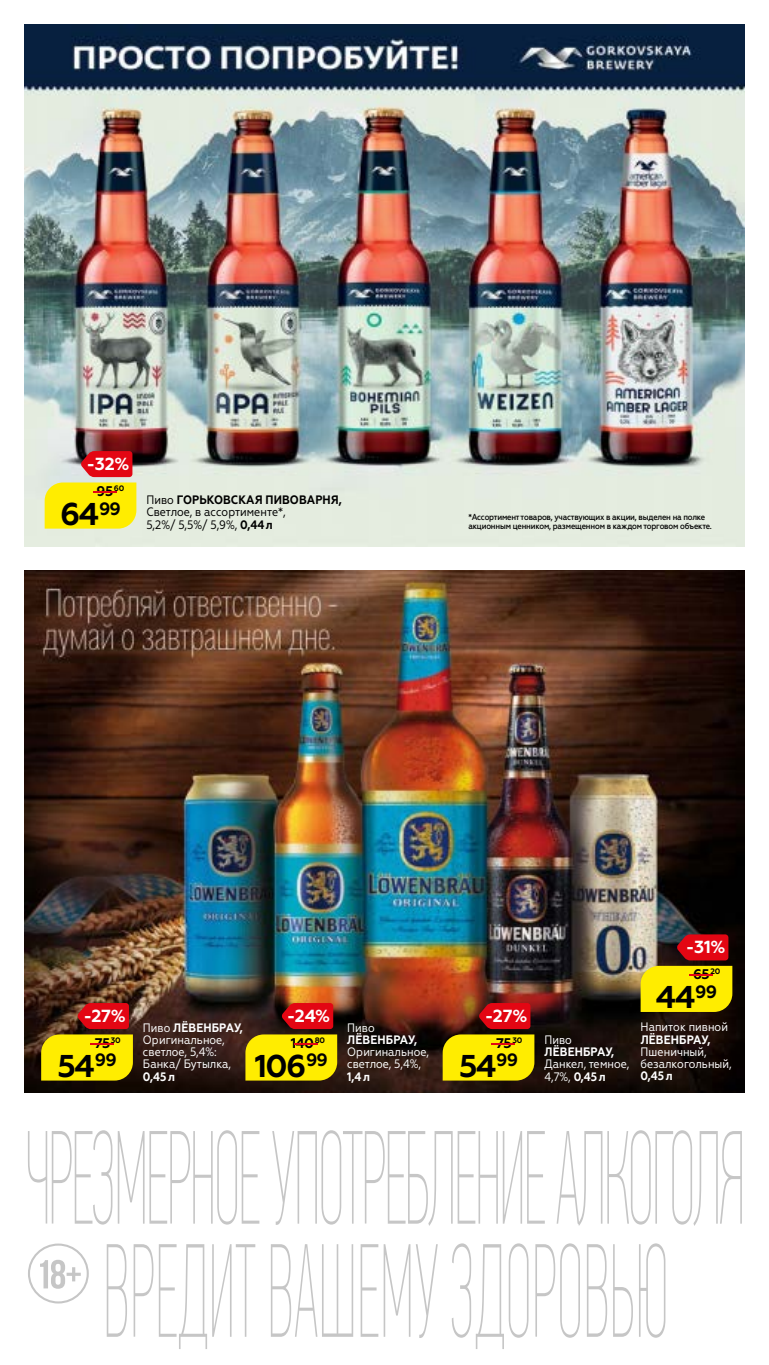
<style>
.page{position:relative;width:769px;height:1365px;background:#fff}
.page>*{position:absolute;margin:0;border:0;box-sizing:border-box;transform-origin:0 0}
.t1{font:700 31.5px "Geometria";letter-spacing:-.045em;color:#000}
.t2{font:700 17.5px "Geometria";letter-spacing:-.01em;color:#fff}
.t3{font:700 14px "Geometria";letter-spacing:-.03em;color:#000}
.t4{font:700 14px "Geometria";color:#e30613;scale:5.5 1}
.t5{font:12.25px/12.2px "Geometria Narrow";color:#fff}
.t6{font:12.25px/12.2px "Geometria Narrow";color:#000}
.t7{font:500 8.58px/8.8px "Geometria Narrow";letter-spacing:-.02em;color:#000}
.t8{font:700 7.88px "Geometria";letter-spacing:-.03em;color:#000}
.s1{font-weight:700}
</style>
<div class="page">
<img style="left:25px;top:25px;width:719px;height:521px">
<svg style="left:45px;top:451px;width:91px;height:77px;background:#ecbd37"></svg>
<img style="left:25px;top:570px;width:719px;height:521px">
<svg style="left:282px;top:1002px;width:51px;height:26px"></svg>
<div style="left:245px;top:1034px;width:92px;height:46px;background:#ffed00"></div>
<svg style="left:479px;top:1002px;width:51px;height:26px"></svg>
<div style="left:443px;top:1034px;width:91px;height:46px;background:#ffed00"></div>
<svg style="left:641px;top:934px;width:91px;height:77px;background:#cd9b15"></svg>
<svg style="left:77px;top:1002px;width:52px;height:26px"></svg>
<svg style="left:41px;top:1034px;width:92px;height:46px;background:#f6e401"></svg>
<svg style="left:107px;top:1243px;width:558px;height:105px"></svg>
<svg style="left:28px;top:1130px;width:714px;height:95px"></svg>
<div style="left:28px;top:1243px;width:61px;height:60px;border:2px solid #c6c6c6;border-radius:50%"></div>
<svg style="left:40px;top:1259px;width:41px;height:29px"></svg>
<p class="t2" style="left:86px;top:453px;width:44px">-32%</p>
<p class="t1" style="left:60px;top:495px;width:62px">64<sup>99</sup></p>
<p class="t8" style="left:114px;top:483px;width:12px">60</p>
<p class="t3" style="left:97px;top:482px;width:18px">95</p>
<p class="t4" style="left:86px;top:482px;width:9px">-</p>
<p class="t6" style="left:146px;top:493px;width:197px">Пиво <span class="s1">ГОРЬКОВСКАЯ ПИВОВАРНЯ,<br></span>Светлое, в ассортименте*,<br>5,2%/ 5,5%/ 5,9%, <span class="s1">0,44 л</span></p>
<p class="t7" style="left:468px;top:512px;width:245px">*Ассортимент товаров, участвующих в акции, выделен на полке акционным ценником, размещенном в каждом торговом объекте.</p>
<p class="t2" style="left:83px;top:1005px;width:44px">-27%</p>
<p class="t1" style="left:58px;top:1046px;width:61px">54<sup>99</sup></p>
<p class="t8" style="left:111px;top:1035px;width:11px">30</p>
<p class="t3" style="left:95px;top:1034px;width:17px">75</p>
<p class="t4" style="left:82px;top:1034px;width:9px">-</p>
<p class="t5" style="left:143px;top:1021px;width:101px">Пиво <span class="s1">ЛЁВЕНБРАУ,<br></span>Оригинальное, светлое, 5,4%:<br>Банка/ Бутылка,<br><span class="s1">0,45л</span></p>
<p class="t2" style="left:287px;top:1005px;width:44px">-24%</p>
<p class="t1" style="left:255px;top:1046px;width:75px">106<sup>99</sup></p>
<p class="t2" style="left:485px;top:1005px;width:44px">-27%</p>
<p class="t1" style="left:459px;top:1046px;width:61px">54<sup>99</sup></p>
<p class="t5" style="left:347px;top:1021px;width:83px">Пиво<br><span class="s1">ЛЁВЕНБРАУ,<br></span>Оригинальное, светлое, 5,4%,<br><span class="s1">1,4л</span></p>
<p class="t3" style="left:291px;top:1034px;width:36px">140<sup>80</sup></p>
<p class="t5" style="left:544px;top:1033px;width:86px">Пиво<br><span class="s1">ЛЁВЕНБРАУ,<br></span>Данкел, темное,<br>4,7%, <span class="s1">0,45л</span></p>
<p class="t8" style="left:512px;top:1035px;width:11px">30</p>
<p class="t3" style="left:496px;top:1034px;width:17px">75</p>
<p class="t4" style="left:286px;top:1034px;width:9px">-</p>
<p class="t4" style="left:484px;top:1034px;width:9px">-</p>
<p class="t2" style="left:686px;top:936px;width:41px">-31%</p>
<p class="t1" style="left:656px;top:978px;width:63px">44<sup>99</sup></p>
<p class="t8" style="left:710px;top:966px;width:11px">20</p>
<p class="t3" style="left:693px;top:965px;width:18px">65</p>
<p class="t4" style="left:682px;top:965px;width:9px">-</p>
<p class="t5" style="left:641px;top:1020px;width:93px">Напиток пивной<br><span class="s1">ЛЁВЕНБРАУ,<br></span>Пшеничный, безалкогольный,<br><span class="s1">0,45л</span></p>
</div>
